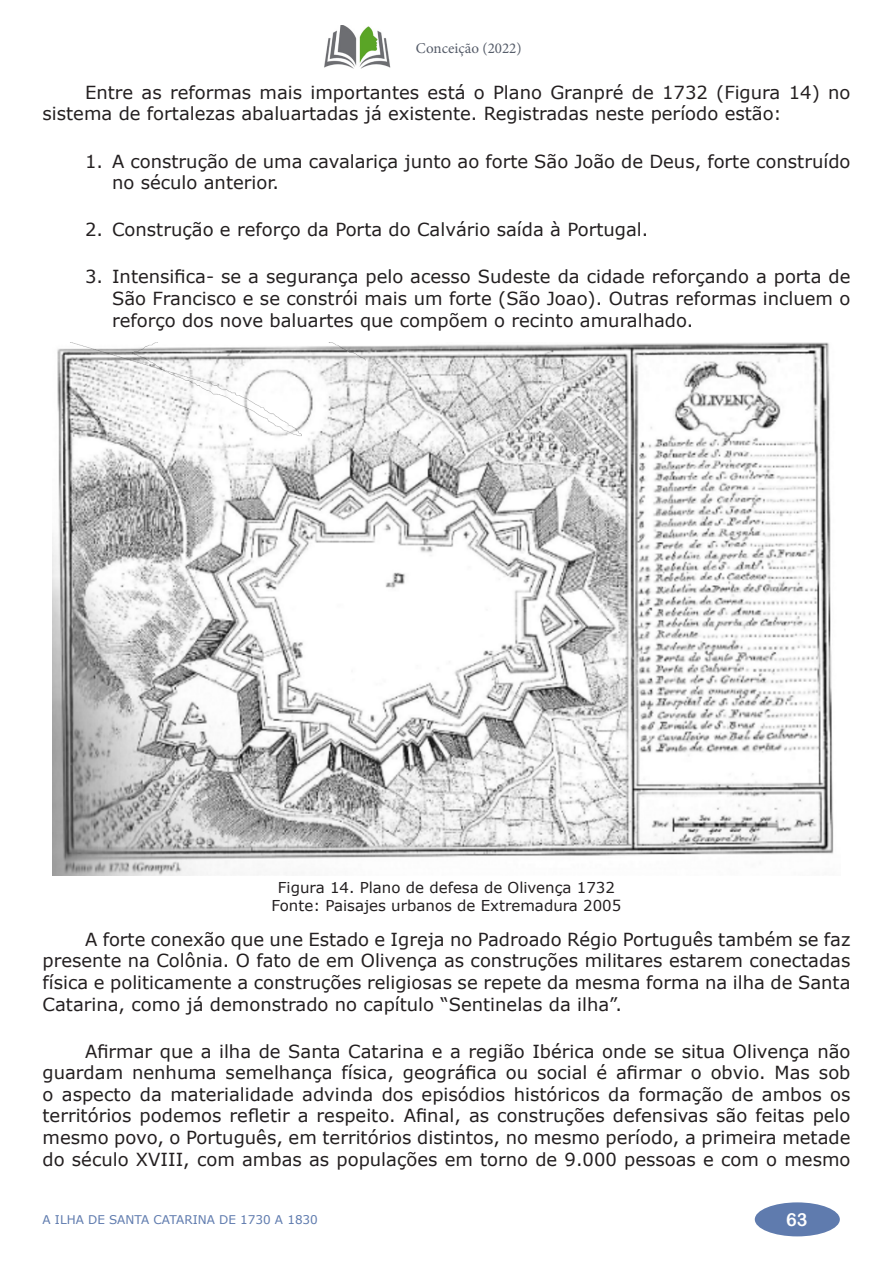
<style>
.page{position:relative;width:893px;height:1263px;background:#fff}
.page>*{position:absolute;margin:0;border:0;box-sizing:border-box;transform-origin:0 0}
.t1{font:18px/21.6px "Verdana";color:#231f20;text-align:justify}
.t2{font:18px "Arial Rounded MT Bold";color:#fff}
.t3{font:15px/18px "Verdana";color:#231f20;text-align:center}
.t4{font:15px "Minion Pro";color:#555c69}
.t5{font:12px "Verdana";color:#5f7bae}
</style>
<div class="page">
<div style="left:755px;top:1202px;width:85px;height:34px;background:#5f7bae;border-radius:50%"></div>
<img style="left:324px;top:26px;width:67px;height:43px">
<img style="left:53px;top:342px;width:781px;height:533px">
<p class="t4" style="left:416px;top:38px;width:107px">Conceição (2022)</p>
<p class="t1" style="left:43px;top:81px;width:809px;text-indent:43px">Entre as reformas mais importantes está o Plano Granpré de 1732 (Figura 14) no sistema de fortalezas abaluartadas já existente. Registradas neste período estão:</p>
<p class="t1" style="left:112px;top:150px;width:740px;text-indent:-27px">1. A construção de uma cavalariça junto ao forte São João de Deus, forte construído no século anterior.</p>
<p class="t1" style="left:85px;top:219px;width:565px">2. Construção e reforço da Porta do Calvário saída à Portugal.</p>
<p class="t1" style="left:112px;top:266px;width:740px;text-indent:-27px">3. Intensifica- se a segurança pelo acesso Sudeste da cidade reforçando a porta de São Francisco e se constrói mais um forte (São Joao). Outras reformas incluem o reforço dos nove baluartes que compõem o recinto amuralhado.</p>
<p class="t3" style="left:272px;top:879px;width:351px">Figura 14. Plano de defesa de Olivença 1732<br>Fonte: Paisajes urbanos de Extremadura 2005</p>
<p class="t1" style="left:43px;top:928px;width:809px;text-indent:43px">A forte conexão que une Estado e Igreja no Padroado Régio Português também se faz presente na Colônia. O fato de em Olivença as construções militares estarem conectadas física e politicamente a construções religiosas se repete da mesma forma na ilha de Santa Catarina, como já demonstrado no capítulo “Sentinelas da ilha”.</p>
<p class="t1" style="left:43px;top:1040px;width:809px;text-indent:43px">Afirmar que a ilha de Santa Catarina e a região Ibérica onde se situa Olivença não guardam nenhuma semelhança física, geográfica ou social é afirmar o obvio. Mas sob o aspecto da materialidade advinda dos episódios históricos da formação de ambos os territórios podemos refletir a respeito. Afinal, as construções defensivas são feitas pelo mesmo povo, o Português, em territórios distintos, no mesmo período, a primeira metade do século XVIII, com ambas as populações em torno de 9.000 pessoas e com o mesmo</p>
<p class="t5" style="left:43px;top:1211px;width:277px">A ILHA DE SANTA CATARINA DE 1730 A 1830</p>
<p class="t2" style="left:786px;top:1209px;width:23px">63</p>
</div>
